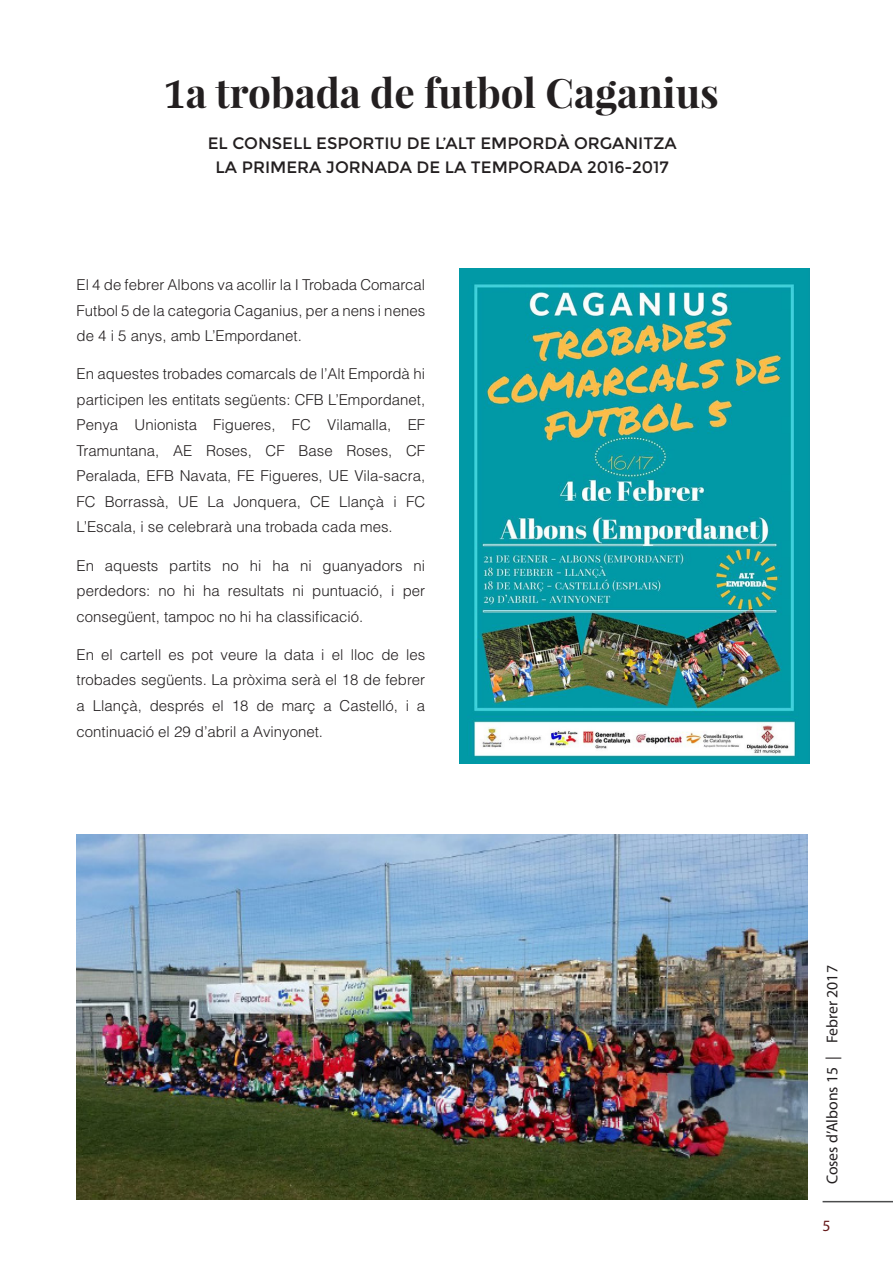
<style>
.page{position:relative;width:893px;height:1263px;background:#fff}
.page>*{position:absolute;margin:0;border:0;box-sizing:border-box;transform-origin:0 0}
.Títols{font:700 40.5px "Playfair Display";color:#231f20}
.Entrades{font:16.5px "Montserrat";color:#231f20}
.t1{font:15.75px "Myriad Pro";color:#231f20}
.t2{font:15.75px "Myriad Pro";color:#65191a}
.Cos_bàsic{font:300 15px/25.5px "Helvetica LT Std";color:#231f20;text-align:justify}
.s1{font-family:"Book Antiqua"}
</style>
<div class="page">
<hr style="left:823px;top:1201px;width:70px;height:1px;background:#4b4c4d">
<img style="left:459px;top:268px;width:350px;height:495px">
<img style="left:77px;top:834px;width:731px;height:365px">
<p class="Títols" style="left:166px;top:67px;width:555px"><span class="s1">1</span>a trobada de futbol Caganius</p>
<p class="Entrades" style="left:208px;top:133px;width:471px">EL CONSELL ESPORTIU DE L’ALT EMPORDÀ ORGANITZA</p>
<p class="Entrades" style="left:216px;top:157px;width:455px">LA PRIMERA JORNADA DE LA TEMPORADA 2016-2017</p>
<p class="Cos_bàsic" style="left:77px;top:272px;width:350px">El 4 de febrer Albons va acollir la I Trobada Comarcal Futbol 5 de la categoria Caganius, per a nens i nenes de 4 i 5 anys, amb L’Empordanet.</p>
<p class="Cos_bàsic" style="left:77px;top:361px;width:350px">En aquestes trobades comarcals de l’Alt Empordà hi participen les entitats següents: CFB L’Empordanet, Penya Unionista Figueres, FC Vilamalla, EF Tramuntana, AE Roses, CF Base Roses, CF Peralada, EFB Navata, FE Figueres, UE Vila-sacra, FC Borrassà, UE La Jonquera, CE Llançà i FC L’Escala, i se celebrarà una trobada cada mes.</p>
<p class="Cos_bàsic" style="left:77px;top:552px;width:350px">En aquests partits no hi ha ni guanyadors ni perdedors: no hi ha resultats ni puntuació, i per consegüent, tampoc no hi ha classificació.</p>
<p class="Cos_bàsic" style="left:77px;top:642px;width:350px">En el cartell es pot veure la data i el lloc de les trobades següents. La pròxima serà el 18 de febrer a Llançà, després el 18 de març a Castelló, i a continuació el 29 d’abril a Avinyonet.</p>
<p class="t1" style="left:822px;top:1184px;width:221px;rotate:-90deg">Coses d’Albons 15 | Febrer 2017</p>
<p class="t2" style="left:823px;top:1216px;width:10px">5</p>
</div>
